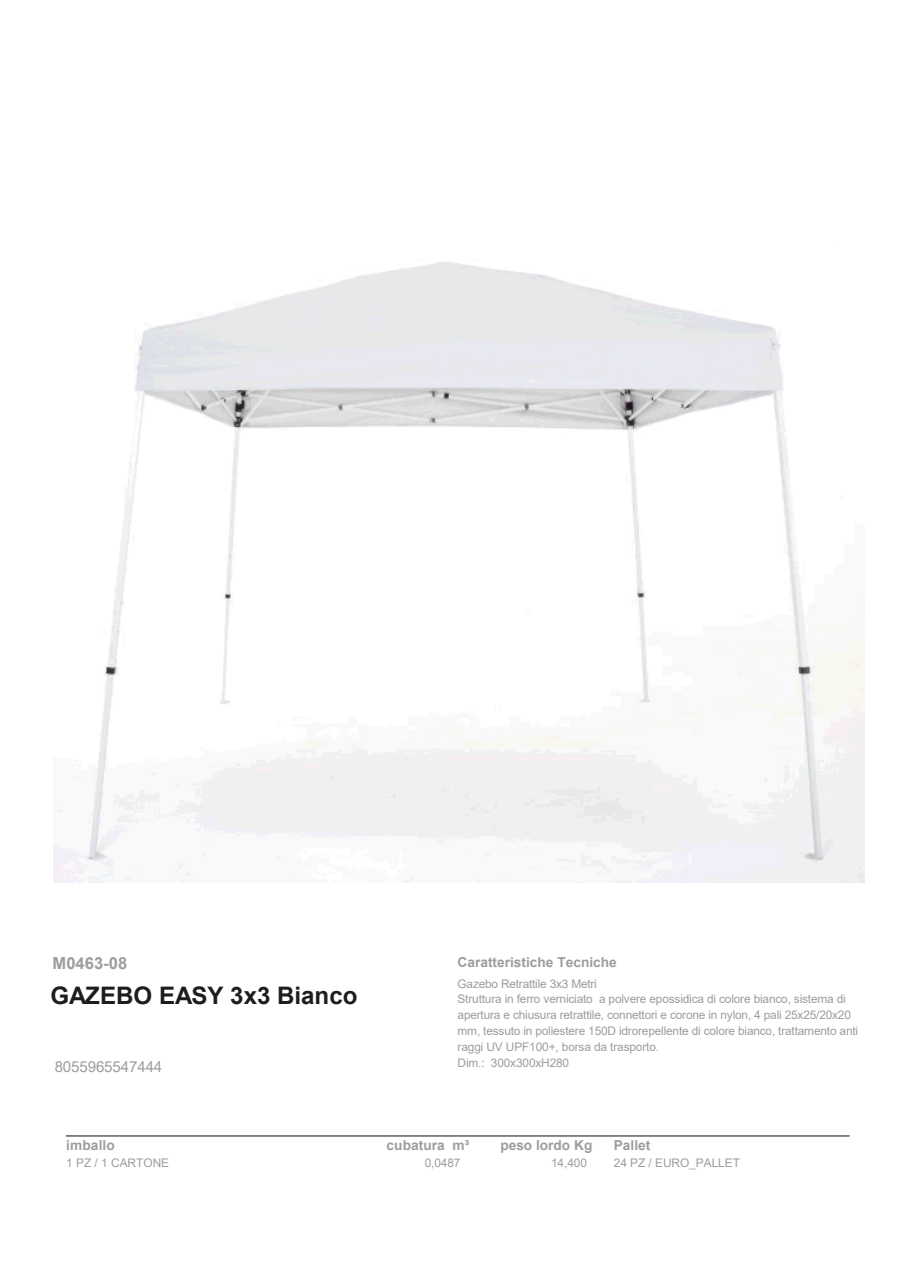
<style>
.page{position:relative;width:910px;height:1280px;background:#fff}
.page>*{position:absolute;margin:0;border:0;box-sizing:border-box;transform-origin:0 0}
.t1{font:700 24.15px "Arial";color:#1d1d1b}
.t2{font:700 16.5px "Arial";color:#9d9d9d}
.t3{font:15.15px "Arial";letter-spacing:-.01em;color:#9d9d9d}
.t4{font:700 13.65px "Arial";color:#9d9d9d}
.t5{font:11.85px/15.9px "Arial";letter-spacing:-.015em;color:#9d9d9d}
</style>
<div class="page">
<img style="left:54px;top:262px;width:811px;height:620px">
<hr style="left:66px;top:1135px;width:783px;height:1px;background:#1d1d1b">
<p class="t2" style="left:53px;top:952px;width:76px">M0463-08</p>
<p class="t1" style="left:50px;top:979px;width:309px">GAZEBO EASY 3x3 Bianco</p>
<p class="t3" style="left:55px;top:1056px;width:109px">8055965547444</p>
<p class="t4" style="left:458px;top:952px;width:161px">Caratteristiche Tecniche</p>
<p class="t5" style="left:458px;top:975px;width:402px">Gazebo Retrattile 3x3 Metri<br>Struttura in ferro verniciato a polvere epossidica di colore bianco, sistema di apertura e chiusura retrattile, connettori e corone in nylon, 4 pali 25x25/20x20 mm, tessuto in poliestere 150D idrorepellente di colore bianco, trattamento anti raggi UV UPF100+, borsa da trasporto.<br>Dim.: 300x300xH280</p>
<p class="t4" style="left:66px;top:1136px;width:50px">imballo</p>
<p class="t4" style="left:387px;top:1136px;width:84px">cubatura m³</p>
<p class="t5" style="left:66px;top:1154px;width:104px">1 PZ / 1 CARTONE</p>
<p class="t5" style="left:425px;top:1154px;width:37px">0,0487</p>
<p class="t4" style="left:500px;top:1136px;width:93px">peso lordo Kg</p>
<p class="t5" style="left:551px;top:1154px;width:37px">14,400</p>
<p class="t4" style="left:614px;top:1136px;width:38px">Pallet</p>
<p class="t5" style="left:614px;top:1154px;width:128px">24 PZ / EURO_PALLET</p>
</div>
